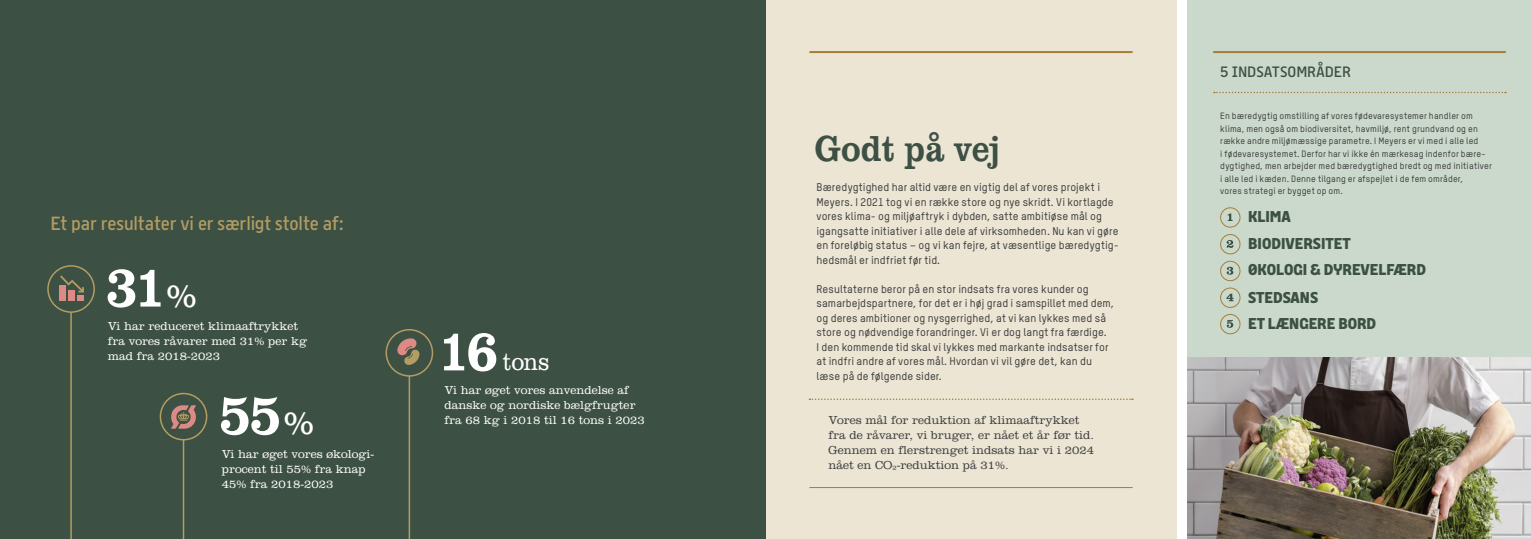
<style>
.page{position:relative;width:1531px;height:539px;background:#fff}
.page>*{position:absolute;margin:0;border:0;box-sizing:border-box;transform-origin:0 0}
.t1{font:60px "Clarendon URW Ext Nar";color:#fff}
.t2{font:37.3px "Clarendon URW Ext Nar";color:#3d5044}
.t3{font:300 25px "Clarendon URW Ext Nar";color:#fff}
.t4{font:300 19px "Meyer Grand";letter-spacing:-.005em;color:#b39d62}
.t5{font:700 15.7px/26.2px "Meyer Grand";color:#3d5044}
.t6{font:300 15px "Meyer Grand";color:#3d5044}
.t7{font:300 12px/15px "Clarendon";color:#fff}
.t8{font:300 12px/15px "Clarendon";color:#3e3e3f}
.t9{font:500 11px/14.5px "TSTARPRO";letter-spacing:.005em;color:#3e3e3f}
.t10{font:500 9px/12.5px "TSTARPRO";letter-spacing:.015em;color:#3e3e3f}
.s1{font-weight:300;font-size:35px}
</style>
<div class="page">
<div style="left:765px;top:0;width:411px;height:539px;background:#ece5d4"></div>
<div style="left:1188px;top:0;width:343px;height:357px;background:#cad9cb"></div>
<div style="left:0;top:0;width:765px;height:539px;background:#3d5044"></div>
<img style="left:1188px;top:357px;width:343px;height:182px">
<hr style="left:809px;top:51px;width:323px;height:2px;background:#a67d36">
<hr style="left:809px;top:487px;width:323px;height:1px;background:#a67d36">
<hr style="left:183px;top:435px;width:1px;height:104px;background:#b39d62">
<hr style="left:70px;top:309px;width:2px;height:230px;background:#b39d62">
<hr style="left:409px;top:372px;width:1px;height:167px;background:#b39d62">
<div style="left:48px;top:266px;width:46px;height:46px;background:#3d5044;border-radius:50%"></div>
<div style="left:47px;top:265px;width:48px;height:48px;border:2px solid #b39d62;border-radius:50%"></div>
<div style="left:160px;top:393px;width:47px;height:46px;background:#3d5044;border-radius:50%"></div>
<div style="left:160px;top:392px;width:47px;height:48px;border:2px solid #b39d62;border-radius:50%"></div>
<div style="left:386px;top:329px;width:46px;height:47px;background:#3d5044;border-radius:50%"></div>
<div style="left:385px;top:329px;width:48px;height:47px;border:2px solid #b39d62;border-radius:50%"></div>
<div style="left:1220px;top:207px;width:20px;height:20px;border:1px solid #a67d36;border-radius:50%"></div>
<svg style="left:1228px;top:213px;width:4px;height:8px"></svg>
<div style="left:1220px;top:234px;width:20px;height:20px;border:1px solid #a67d36;border-radius:50%"></div>
<svg style="left:1226px;top:240px;width:7px;height:8px"></svg>
<div style="left:1220px;top:261px;width:20px;height:20px;border:1px solid #a67d36;border-radius:50%"></div>
<svg style="left:1226px;top:267px;width:7px;height:7px"></svg>
<div style="left:1220px;top:287px;width:20px;height:21px;border:1px solid #a67d36;border-radius:50%"></div>
<svg style="left:1226px;top:293px;width:7px;height:8px"></svg>
<div style="left:1220px;top:314px;width:20px;height:20px;border:1px solid #a67d36;border-radius:50%"></div>
<svg style="left:1227px;top:320px;width:6px;height:8px"></svg>
<hr style="left:1213px;top:51px;width:292px;height:2px;background:#a67d36">
<svg style="left:1214px;top:92px;width:292px;height:1px"></svg>
<div style="left:59px;top:285px;width:7px;height:16px;background:#dd8a85"></div>
<svg style="left:60px;top:275px;width:24px;height:26px"></svg>
<svg style="left:171px;top:405px;width:25px;height:23px"></svg>
<svg style="left:397px;top:338px;width:22px;height:27px"></svg>
<svg style="left:809px;top:398px;width:324px;height:2px"></svg>
<h3 class="t4" style="left:51px;top:211px;width:295px">Et par resultater vi er særligt stolte af:</h3>
<h1 class="t1" style="left:105px;top:250px;width:93px">31<span class="s1">%</span></h1>
<p class="t7" style="left:108px;top:319px;width:201px">Vi har reduceret klimaaftrykket fra vores råvarer med 31% per kg mad fra 2018-2023</p>
<h1 class="t1" style="left:218px;top:378px;width:97px">55<span class="s1">%</span></h1>
<p class="t7" style="left:222px;top:446px;width:154px">Vi har øget vores økologi&shy;procent til 55% fra knap<br>45% fra 2018-2023</p>
<h1 class="t1" style="left:437px;top:314px;width:63px">16</h1>
<h3 class="t3" style="left:503px;top:347px;width:48px">tons</h3>
<p class="t7" style="left:445px;top:382px;width:202px">Vi har øget vores anvendelse af danske og nordiske bælgfrugter fra 68 kg i 2018 til 16 tons i 2023</p>
<h2 class="t2" style="left:814px;top:126px;width:188px">Godt på vej</h2>
<p class="t9" style="left:816px;top:180px;width:304px">Bæredygtighed har altid være en vigtig del af vores projekt i Meyers. I 2021 tog vi en række store og nye skridt. Vi kortlagde vores klima- og miljøaftryk i dybden, satte ambitiøse mål og igangsatte initiativer i alle dele af virksomheden. Nu kan vi gøre en foreløbig status – og vi kan fejre, at væsentlige bæredygtig&shy;hedsmål er indfriet før tid.</p>
<p class="t9" style="left:816px;top:281px;width:299px">Resultaterne beror på en stor indsats fra vores kunder og samarbejdspartnere, for det er i høj grad i samspillet med dem, og deres ambitioner og nysgerrighed, at vi kan lykkes med så store og nødvendige forandringer. Vi er dog langt fra færdige.<br>I den kommende tid skal vi lykkes med markante indsatser for at indfri andre af vores mål. Hvordan vi vil gøre det, kan du læse på de følgende sider.</p>
<p class="t8" style="left:828px;top:412px;width:267px">Vores mål for reduktion af klimaaftrykket fra de råvarer, vi bruger, er nået et år før tid.<br>Gennem en flerstrenget indsats har vi i 2024 nået en CO<sub>2</sub>-reduktion på 31%.</p>
<h3 class="t6" style="left:1220px;top:61px;width:132px">5 INDSATSOMRÅDER</h3>
<p class="t10" style="left:1220px;top:109px;width:273px">En bæredygtig omstilling af vores fødevaresystemer handler om klima, men også om biodiversitet, havmiljø, rent grundvand og en række andre miljømæssige parametre. I Meyers er vi med i alle led<br>i fødevaresystemet. Derfor har vi ikke én mærkesag indenfor bære&shy;dygtighed, men arbejder med bæredygtighed bredt og med initiativer i alle led i kæden. Denne tilgang er afspejlet i de fem områder,<br>vores strategi er bygget op om.</p>
<h3 class="t5" style="left:1248px;top:204px;width:104px">KLIMA<br>BIODIVERSITET</h3>
<h3 class="t5" style="left:1248px;top:256px;width:179px">ØKOLOGI &amp; DYREVELFÆRD</h3>
<h3 class="t5" style="left:1248px;top:284px;width:129px">STEDSANS<br>ET LÆNGERE BORD</h3>
</div>
